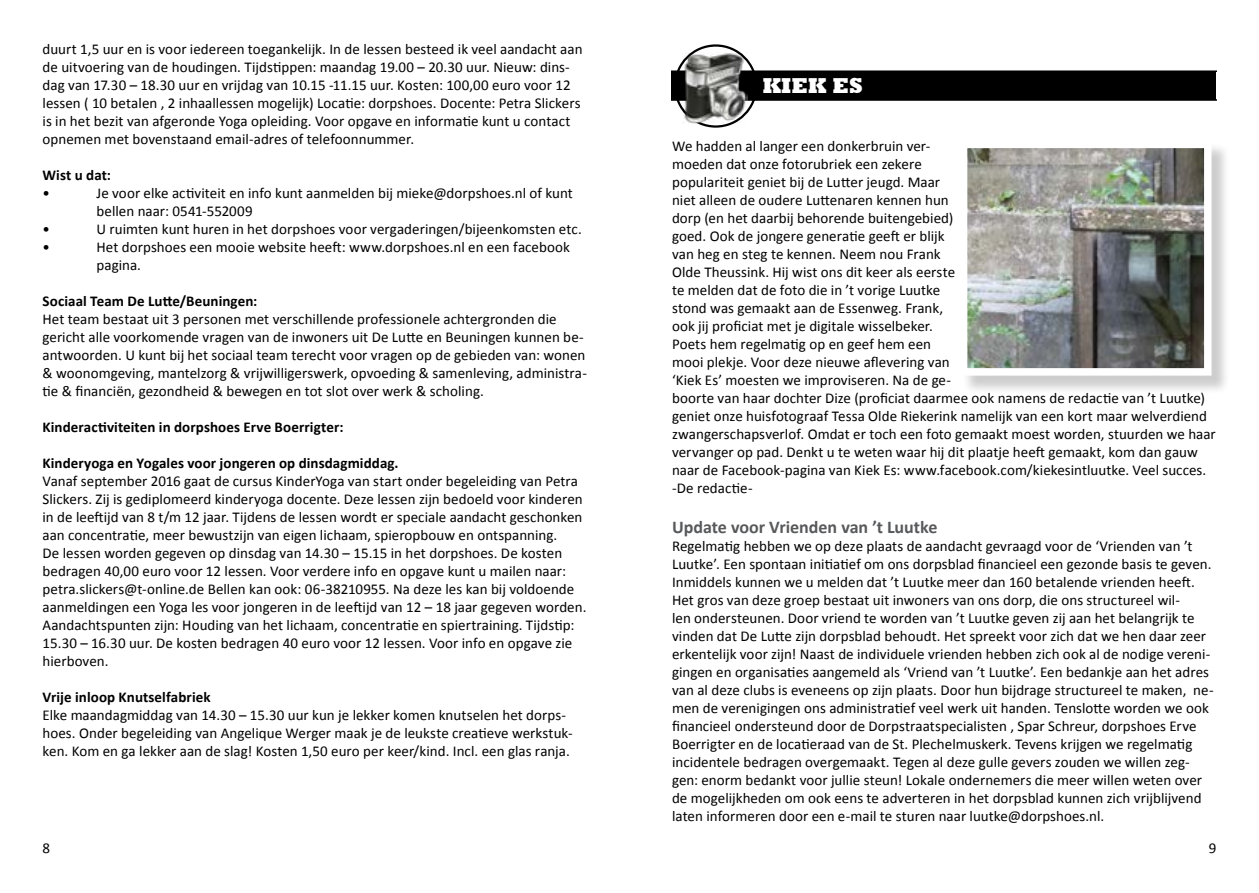
<style>
.page{position:relative;width:1259px;height:893px;background:#fff}
.page>*{position:absolute;margin:0;border:0;box-sizing:border-box;transform-origin:0 0}
.t1{font:800 22.05px "Rockwell";color:#fff}
.t2{font:700 18px "Calibri";color:#58595b}
.t3{font:15px/18px "Calibri";color:#000}
.t4{font:700 15px "Calibri";letter-spacing:.005em;color:#000}
</style>
<div class="page">
<div style="left:671px;top:70px;width:545px;height:31px;background:#000"></div>
<div style="left:674px;top:44px;width:83px;height:84px;border:2px solid #000;border-radius:50%"></div>
<img style="left:682px;top:52px;width:66px;height:72px">
<div style="left:962px;top:143px;width:267px;height:251px;background:#000;opacity:.2"></div>
<img style="left:969px;top:150px;width:233px;height:217px">
<div style="left:960px;top:141px;width:251px;height:235px;border:8px solid #fff"></div>
<p class="t3" style="left:43px;top:40px;width:541px">duurt 1,5 uur en is voor iedereen toegankelijk. In de lessen besteed ik veel aandacht aan de uitvoering van de houdingen. Tijdstippen: maandag 19.00 – 20.30 uur. Nieuw: dins&shy;dag van 17.30 – 18.30 uur en vrijdag van 10.15 -11.15 uur. Kosten: 100,00 euro voor 12 lessen ( 10 betalen , 2 inhaallessen mogelijk) Locatie: dorpshoes. Docente: Petra Slickers is in het bezit van afgeronde Yoga opleiding. Voor opgave en informatie kunt u contact opnemen met bovenstaand email-adres of telefoonnummer.</p>
<p class="t4" style="left:43px;top:165px;width:70px">Wist u dat:</p>
<p class="t3" style="left:43px;top:184px;width:9px">•</p>
<p class="t3" style="left:97px;top:184px;width:478px">Je voor elke activiteit en info kunt aanmelden bij mieke@dorpshoes.nl of kunt bellen naar: 0541-552009</p>
<p class="t3" style="left:43px;top:220px;width:9px">•</p>
<p class="t3" style="left:97px;top:220px;width:487px">U ruimten kunt huren in het dorpshoes voor vergaderingen/bijeenkomsten etc.</p>
<p class="t3" style="left:43px;top:238px;width:9px">•</p>
<p class="t3" style="left:97px;top:238px;width:475px">Het dorpshoes een mooie website heeft: www.dorpshoes.nl en een facebook pagina.</p>
<p class="t4" style="left:43px;top:291px;width:216px">Sociaal Team De Lutte/Beuningen:</p>
<p class="t3" style="left:43px;top:310px;width:546px">Het team bestaat uit 3 personen met verschillende professionele achtergronden die gericht alle voorkomende vragen van de inwoners uit De Lutte en Beuningen kunnen be&shy;antwoorden. U kunt bij het sociaal team terecht voor vragen op de gebieden van: wonen &amp; woonomgeving, mantelzorg &amp; vrijwilligerswerk, opvoeding &amp; samenleving, administra&shy;tie &amp; financiën, gezondheid &amp; bewegen en tot slot over werk &amp; scholing.</p>
<p class="t4" style="left:43px;top:417px;width:302px">Kinderactiviteiten in dorpshoes Erve Boerrigter:</p>
<p class="t4" style="left:43px;top:453px;width:357px">Kinderyoga en Yogales voor jongeren op dinsdagmiddag.</p>
<p class="t3" style="left:43px;top:472px;width:545px">Vanaf september 2016 gaat de cursus KinderYoga van start onder begeleiding van Petra Slickers. Zij is gediplomeerd kinderyoga docente. Deze lessen zijn bedoeld voor kinderen in de leeftijd van 8 t/m 12 jaar. Tijdens de lessen wordt er speciale aandacht geschonken aan concentratie, meer bewustzijn van eigen lichaam, spieropbouw en ontspanning.<br>De lessen worden gegeven op dinsdag van 14.30 – 15.15 in het dorpshoes. De kosten bedragen 40,00 euro voor 12 lessen. Voor verdere info en opgave kunt u mailen naar: petra.slickers@t-online.de Bellen kan ook: 06-38210955. Na deze les kan bij voldoende aanmeldingen een Yoga les voor jongeren in de leeftijd van 12 – 18 jaar gegeven worden.<br>Aandachtspunten zijn: Houding van het lichaam, concentratie en spiertraining. Tijdstip:<br>15.30 – 16.30 uur. De kosten bedragen 40 euro voor 12 lessen. Voor info en opgave zie hierboven.</p>
<p class="t4" style="left:43px;top:687px;width:170px">Vrije inloop Knutselfabriek</p>
<p class="t3" style="left:43px;top:706px;width:531px">Elke maandagmiddag van 14.30 – 15.30 uur kun je lekker komen knutselen het dorps&shy;hoes. Onder begeleiding van Angelique Werger maak je de leukste creatieve werkstuk&shy;ken. Kom en ga lekker aan de slag! Kosten 1,50 euro per keer/kind. Incl. een glas ranja.</p>
<h1 class="t1" style="left:762px;top:73px;width:102px">KIEK ES</h1>
<p class="t3" style="left:672px;top:137px;width:545px">We hadden al langer een donkerbruin ver-<br>moeden dat onze fotorubriek een zekere<br>populariteit geniet bij de Lutter jeugd. Maar<br>niet alleen de oudere Luttenaren kennen hun<br>dorp (en het daarbij behorende buitengebied)<br>goed. Ook de jongere generatie geeft er blijk<br>van heg en steg te kennen. Neem nou Frank<br>Olde Theussink. Hij wist ons dit keer als eerste<br>te melden dat de foto die in ’t vorige Luutke<br>stond was gemaakt aan de Essenweg. Frank,<br>ook jij proficiat met je digitale wisselbeker.<br>Poets hem regelmatig op en geef hem een<br>mooi plekje. Voor deze nieuwe aflevering van<br>‘Kiek Es’ moesten we improviseren. Na de ge-<br>boorte van haar dochter Dize (proficiat daarmee ook namens de redactie van ’t Luutke) geniet onze huisfotograaf Tessa Olde Riekerink namelijk van een kort maar welverdiend zwangerschapsverlof. Omdat er toch een foto gemaakt moest worden, stuurden we haar vervanger op pad. Denkt u te weten waar hij dit plaatje heeft gemaakt, kom dan gauw naar de Facebook-pagina van Kiek Es: www.facebook.com/kiekesintluutke. Veel succes. -De redactie-</p>
<p class="t2" style="left:672px;top:515px;width:267px">Update voor Vrienden van ’t Luutke</p>
<p class="t3" style="left:672px;top:537px;width:543px">Regelmatig hebben we op deze plaats de aandacht gevraagd voor de ‘Vrienden van ’t Luutke’. Een spontaan initiatief om ons dorpsblad financieel een gezonde basis te geven.<br>Inmiddels kunnen we u melden dat ’t Luutke meer dan 160 betalende vrienden heeft.<br>Het gros van deze groep bestaat uit inwoners van ons dorp, die ons structureel wil-<br>len ondersteunen. Door vriend te worden van ’t Luutke geven zij aan het belangrijk te vinden dat De Lutte zijn dorpsblad behoudt. Het spreekt voor zich dat we hen daar zeer erkentelijk voor zijn! Naast de individuele vrienden hebben zich ook al de nodige vereni&shy;gingen en organisaties aangemeld als ‘Vriend van ’t Luutke’. Een bedankje aan het adres van al deze clubs is eveneens op zijn plaats. Door hun bijdrage structureel te maken, ne&shy;men de verenigingen ons administratief veel werk uit handen. Tenslotte worden we ook financieel ondersteund door de Dorpstraatspecialisten , Spar Schreur, dorpshoes Erve Boerrigter en de locatieraad van de St. Plechelmuskerk. Tevens krijgen we regelmatig incidentele bedragen overgemaakt. Tegen al deze gulle gevers zouden we willen zeg&shy;gen: enorm bedankt voor jullie steun! Lokale ondernemers die meer willen weten over de mogelijkheden om ook eens te adverteren in het dorpsblad kunnen zich vrijblijvend laten informeren door een e-mail te sturen naar luutke@dorpshoes.nl.</p>
<p class="t3" style="left:43px;top:839px;width:9px">8</p>
<p class="t3" style="left:1208px;top:839px;width:9px">9</p>
</div>
